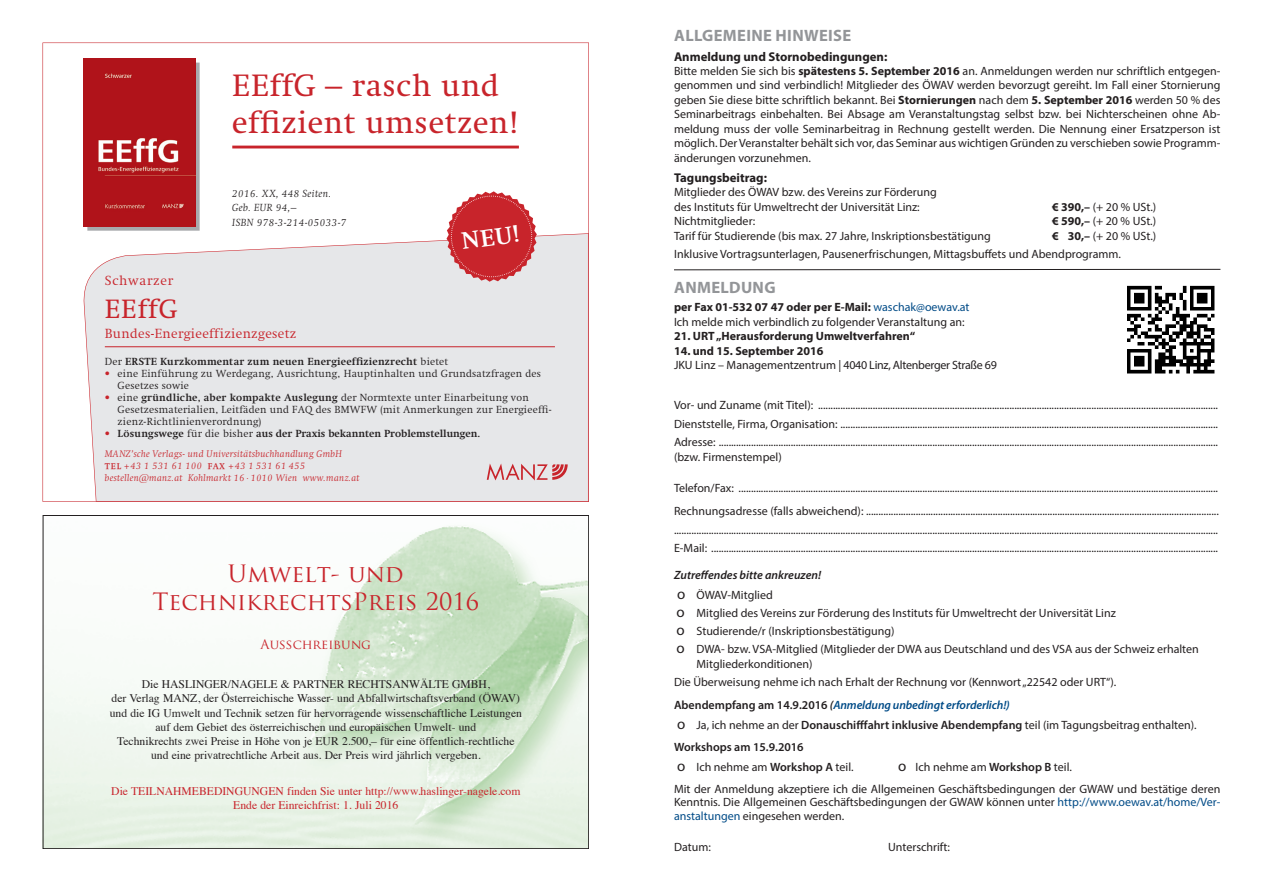
<style>
.page{position:relative;width:1263px;height:893px;background:#fff}
.page>*{position:absolute;margin:0;border:0;box-sizing:border-box;transform-origin:0 0}
.t1{font:31.5px/37.8px "Swift LT Pro";letter-spacing:.02em;color:#c8242b}
.t2{font:27px "Swift LT Pro";letter-spacing:.03em;color:#c8242b}
.t3{font:700 24.15px "Swift LT Pro";color:#fff}
.t4{font:23.25px/27.9px "Trajan Pro";color:#c8242b;text-align:center}
.t5{font:700 16.5px "Myriad Pro";letter-spacing:.02em;color:#939598}
.t6{font:300 13.5px "Swift LT Pro";letter-spacing:.025em;color:#c8242b}
.t7{font:300 13.5px "Swift LT Pro";letter-spacing:.055em;color:#c8242b}
.t8{font:12.9px "Trajan Pro";color:#c8242b}
.t9{font:700 12.75px "Myriad Pro";color:#231f20}
.t10{font:12px/14.5px "Myriad Pro";color:#231f20}
.t11{font:600 12px/20.1px "Myriad Pro";color:#231f20}
.t12{font:700 12px "Myriad Pro";color:#231f20}
.t13{font:12px "Myriad Pro";letter-spacing:-.025em;color:#231f20}
.t14{font:italic 600 12px/20.1px "Myriad Pro";color:#231f20}
.t15{font:11.7px/14.2px "Times";color:#231f20;text-align:center}
.t16{font:11.7px/14.2px "Times";color:#c8242b;text-align:center}
.t17{font:300 10.5px/12px "Swift LT Pro";letter-spacing:.02em;color:#231f20}
.t18{font:700 10.5px "Swift LT Pro";color:#231f20}
.t19{font:700 10.5px "Swift LT Pro";letter-spacing:.02em;color:#231f20}
.t20{font:italic 300 10.5px/14.2px "Swift LT Pro";letter-spacing:.03em;color:#231f20}
.t21{font:italic 300 9.75px/12px "Swift LT Pro";letter-spacing:.03em;color:#c8242b}
.s1{font-weight:300}
.s2{color:#c8242b}
.s3{font-weight:700}
.s4{font-weight:300;color:#c8242b}
.s5{font-family:"Swift SC Regular";font-weight:400;font-style:normal;font-size:11.25px}
.s6{font-weight:700;color:#fff}
.s7{color:#004b87}
.s8{font-weight:400;font-style:normal;font-size:15px}
.s9{font-weight:400;font-style:normal}
.s10{font-size:15px}
.s11{font-style:italic}
.s12{font-style:italic;color:#004b87}
.s13{font-weight:400;font-size:15px}
.s14{font-weight:400}
.s15{font-weight:600}
</style>
<div class="page">
<svg style="left:674px;top:269px;width:547px;height:2px"></svg>
<img style="left:1127px;top:285px;width:88px;height:89px">
<img style="left:45px;top:526px;width:542px;height:321px">
<svg style="left:43px;top:43px;width:546px;height:459px"></svg>
<svg style="left:82px;top:233px;width:14px;height:269px"></svg>
<div style="left:96px;top:233px;width:493px;height:269px;background:#e6e7e9"></div>
<hr style="left:232px;top:146px;width:287px;height:2px;background:#c8242b">
<img style="left:88px;top:62px;width:111px;height:168px">
<img style="left:83px;top:58px;width:112px;height:168px">
<svg style="left:487px;top:463px;width:81px;height:17px"></svg>
<hr style="left:105px;top:346px;width:450px;height:1px;background:#c8242b">
<svg style="left:446px;top:191px;width:91px;height:91px;background:#d35c62"></svg>
<h1 class="t1" style="left:232px;top:66px;width:288px">EEffG – rasch und effizient umsetzen!</h1>
<p class="t20" style="left:232px;top:187px;width:116px">2016. XX, 448 Seiten.<br>Geb. EUR 94,–<br>ISBN 978-3-214-05033-7</p>
<p class="t7" style="left:105px;top:273px;width:70px">Schwarzer</p>
<h2 class="t2" style="left:105px;top:293px;width:74px">EEffG</h2>
<p class="t6" style="left:105px;top:326px;width:193px">Bundes-Energieeffizienzgesetz</p>
<h3 class="t3" style="left:460px;top:227px;width:65px;rotate:-8deg">NEU!</h3>
<p class="t19" style="left:105px;top:355px;width:345px"><span class="s1">Der</span> ERSTE Kurzkommentar zum neuen Energieeffizienzrecht <span class="s1">bietet</span></p>
<p class="t17" style="left:118px;top:367px;width:425px;text-indent:-13px"><span class="s2">•</span> eine Einführung zu Werdegang, Ausrichtung, Hauptinhalten und Grundsatzfragen des<br>Gesetzes sowie</p>
<p class="t17" style="left:118px;top:391px;width:435px;text-indent:-13px"><span class="s2">•</span> eine <span class="s3">gründliche, aber kompakte Auslegung</span> der Normtexte unter Einarbeitung von<br>Gesetzesmaterialien, Leitfäden und FAQ des BMWFW (mit Anmerkungen zur Energieeffi&shy;zienz-Richtlinienverordnung)</p>
<p class="t18" style="left:105px;top:427px;width:377px"><span class="s4">•</span> Lösungswege <span class="s1">für die bisher</span> aus der Praxis bekannten Problemstellungen.</p>
<p class="t21" style="left:105px;top:447px;width:256px">MANZ’sche Verlags- und Universitätsbuchhandlung GmbH <span class="s5">tel</span> +43 1 531 61 100 <span class="s5">fax</span> +43 1 531 61 455 bestellen@manz.at Kohlmarkt 16 ∙ 1010 Wien www.manz.at</p>
<h3 class="t4" style="left:152px;top:559px;width:328px">Umwelt- und<br>TechnikrechtsPreis 2016</h3>
<p class="t8" style="left:261px;top:636px;width:112px">Ausschreibung</p>
<p class="t15" style="left:110px;top:676px;width:414px">Die HASLINGER/NAGELE &amp; PARTNER RECHTSANWÄLTE GMBH,<br>der Verlag MANZ, der Österreichische Wasser- und Abfallwirtschaftsverband (ÖWAV) und die IG Umwelt und Technik setzen für hervorragende wissenschaftliche Leistungen auf dem Gebiet des österreichischen und europäischen Umwelt- und<br>Technikrechts zwei Preise in Höhe von je EUR 2.500,– für eine öffentlich-rechtliche und eine privatrechtliche Arbeit aus. Der Preis wird jährlich vergeben.</p>
<p class="t16" style="left:111px;top:783px;width:411px">Die TEILNAHMEBEDINGUNGEN finden Sie unter http://www.haslinger-nagele.com<br>Ende der Einreichfrist: 1. Juli 2016</p>
<h3 class="t5" style="left:674px;top:25px;width:179px">ALLGEMEINE HINWEISE</h3>
<p class="t9" style="left:674px;top:48px;width:215px">Anmeldung und Stornobedingungen:</p>
<p class="t10" style="left:674px;top:64px;width:548px;text-align:justify">Bitte melden Sie sich bis <span class="s3">spätestens 5. September 2016</span> an. Anmeldungen werden nur schriftlich entgegen&shy;genommen und sind verbindlich! Mitglieder des ÖWAV werden bevorzugt gereiht. Im Fall einer Stornierung geben Sie diese bitte schriftlich bekannt. Bei <span class="s3">Stornierungen</span> nach dem <span class="s3">5. September 2016</span> werden 50 % des Seminarbeitrags einbehalten. Bei Absage am Veranstaltungstag selbst bzw. bei Nichterscheinen ohne Ab&shy;meldung muss der volle Seminarbeitrag in Rechnung gestellt werden. Die Nennung einer Ersatzperson ist möglich. Der Veranstalter behält sich vor, das Seminar aus wichtigen Gründen zu verschieben sowie Programm&shy;änderungen vorzunehmen.</p>
<p class="t9" style="left:674px;top:169px;width:95px">Tagungsbeitrag:</p>
<p class="t10" style="left:674px;top:185px;width:264px">Mitglieder des ÖWAV bzw. des Vereins zur Förderung des Instituts für Umweltrecht der Universität Linz:</p>
<p class="t10" style="left:1052px;top:199px;width:106px"><span class="s3">€ 390,–</span> (+ 20 % USt.)</p>
<p class="t10" style="left:674px;top:214px;width:83px">Nichtmitglieder:</p>
<p class="t10" style="left:1052px;top:214px;width:106px"><span class="s3">€ 590,–</span> (+ 20 % USt.)</p>
<p class="t10" style="left:674px;top:228px;width:318px">Tarif für Studierende (bis max. 27 Jahre, Inskriptionsbestätigung</p>
<p class="t10" style="left:674px;top:226px;width:484px;line-height:18.6px;text-indent:378px"><span class="s3">€</span> <span class="s6">0</span><span class="s3">30,–</span> (+ 20 % USt.)<br>Inklusive Vortragsunterlagen, Pausenerfrischungen, Mittagsbuffets und Abendprogramm.</p>
<h3 class="t5" style="left:674px;top:276px;width:103px">ANMELDUNG</h3>
<p class="t10" style="left:674px;top:300px;width:297px"><span class="s3">per Fax 01-532 07 47 oder per E-Mail:</span> <span class="s7">waschak@oewav.at<br></span>Ich melde mich verbindlich zu folgender Veranstaltung an:</p>
<p class="t12" style="left:674px;top:328px;width:243px">21. URT „Herausforderung Umweltverfahren“</p>
<p class="t12" style="left:674px;top:343px;width:151px">14. und 15. September 2016</p>
<p class="t13" style="left:674px;top:357px;width:324px">JKU Linz – Managementzentrum | 4040 Linz, Altenberger Straße 69</p>
<p class="t10" style="left:674px;top:395px;width:545px;line-height:18.6px;text-align:justify">Vor- und Zuname (mit Titel): .................................................................................................................................................................<br>Dienststelle, Firma, Organisation: ........................................................................................................................................................<br>Adresse: .........................................................................................................................................................................................................</p>
<p class="t10" style="left:674px;top:449px;width:109px">(bzw. Firmenstempel)</p>
<p class="t10" style="left:674px;top:476px;width:546px;line-height:23px">Telefon/Fax: .................................................................................................................................................................................................<br>Rechnungsadresse (falls abweichend): ..............................................................................................................................................</p>
<p class="t10" style="left:674px;top:520px;width:545px;line-height:18.6px">...........................................................................................................................................................................................................................<br>E-Mail: ............................................................................................................................................................................................................</p>
<p class="t14" style="left:674px;top:565px;width:149px">Zutreffendes bitte ankreuzen! <span class="s8">o</span> <span class="s9">ÖWAV-Mitglied</span></p>
<p class="t10" style="left:676px;top:604px;width:524px;line-height:18px"><span class="s10">o</span> Mitglied des Vereins zur Förderung des Instituts für Umweltrecht der Universität Linz<br><span class="s10">o</span> Studierende/r (Inskriptionsbestätigung)<br><span class="s10">o</span> DWA- bzw. VSA-Mitglied (Mitglieder der DWA aus Deutschland und des VSA aus der Schweiz erhalten</p>
<p class="t10" style="left:674px;top:655px;width:444px;line-height:17.7px;text-indent:22px">Mitgliederkonditionen)<br>Die Überweisung nehme ich nach Erhalt der Rechnung vor (Kennwort „22542 oder URT“).</p>
<p class="t11" style="left:674px;top:694px;width:524px">Abendempfang am 14.9.2016 <span class="s11">(</span><span class="s12">Anmeldung unbedingt erforderlich!)<br></span><span class="s13">o</span> <span class="s14">Ja, ich nehme an der</span> Donauschifffahrt inklusive Abendempfang <span class="s14">teil (im Tagungsbeitrag enthalten).</span></p>
<p class="t11" style="left:674px;top:736px;width:181px">Workshops am 15.9.2016<br><span class="s13">o</span> <span class="s14">Ich nehme am</span> Workshop A <span class="s14">teil.</span></p>
<p class="t10" style="left:674px;top:755px;width:548px;line-height:22px;text-indent:224px"><span class="s10">o</span> Ich nehme am <span class="s15">Workshop B</span> teil.<br>Mit der Anmeldung akzeptiere ich die Allgemeinen Geschäftsbedingungen der GWAW und bestätige deren</p>
<p class="t10" style="left:674px;top:795px;width:548px;line-height:13.5px">Kenntnis. Die Allgemeinen Geschäftsbedingungen der GWAW können unter <span class="s7">http://www.oewav.at/home/Ver&shy;anstaltungen</span> eingesehen werden.</p>
<p class="t10" style="left:674px;top:840px;width:38px">Datum:</p>
<p class="t10" style="left:888px;top:840px;width:63px">Unterschrift:</p>
</div>
